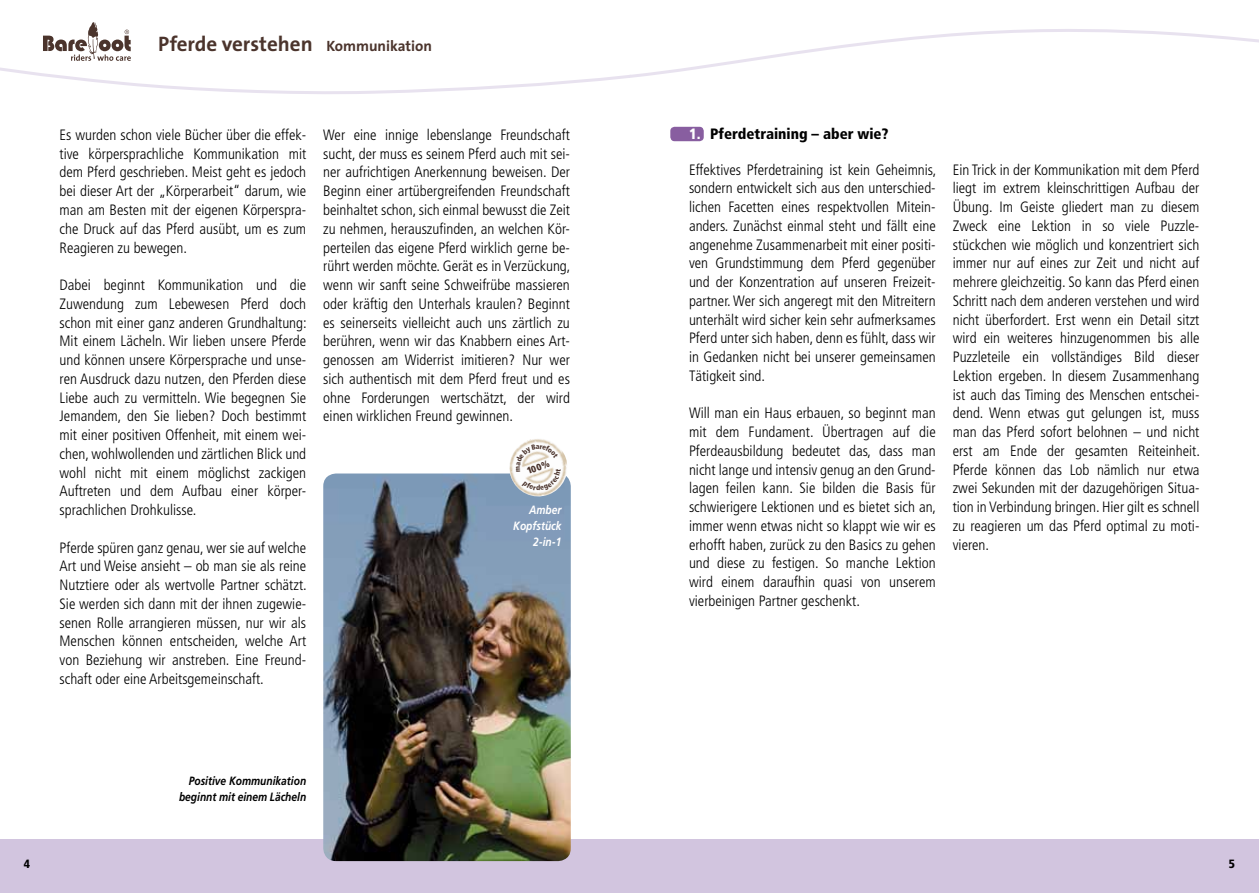
<style>
.page{position:relative;width:1259px;height:893px;background:#fff}
.page>*{position:absolute;margin:0;border:0;box-sizing:border-box;transform-origin:0 0}
.t1{font:700 21px "The Sans";color:#4b342c}
.t2{font:300 condensed 15px/18.8px "Frutiger";color:#000;text-align:justify}
.t3{font:900 condensed 15px "Frutiger";color:#000}
.t4{font:italic 700 12px/15.8px "Frutiger";color:#000;text-align:right;scale:.85 1}
.t5{font:italic 700 12px/15.8px "Frutiger";color:#fff;text-align:right;scale:.85 1}
.t6{font:900 condensed 12px "Frutiger";color:#000}
.t7{font:900 condensed 9.45px "Frutiger";color:#4b342c}
.s1{font-size:15px}
.s2{color:#fff}
</style>
<div class="page">
<div style="left:0;top:839px;width:629px;height:54px;background:#d2c5df"></div>
<div style="left:629px;top:839px;width:630px;height:54px;background:#d2c5df"></div>
<svg style="left:0;top:22px;width:1259px;height:72px"></svg>
<div style="left:670px;top:127px;width:34px;height:14px;background:#885ea0;border-radius:4px"></div>
<img style="left:323px;top:473px;width:248px;height:388px">
<img style="left:505px;top:439px;width:66px;height:61px">
<svg style="left:516px;top:444px;width:45px;height:47px"></svg>
<h1 class="t1" style="left:158px;top:26px;width:275px">Pferde verstehen <span class="s1">Kommunikation</span></h1>
<p class="t2" style="left:60px;top:126px;width:248px">Es wurden schon viele Bücher über die effek&shy;tive körpersprachliche Kommunikation mit dem Pferd geschrieben. Meist geht es jedoch bei dieser Art der „Körperarbeit“ darum, wie man am Besten mit der eigenen Körperspra&shy;che Druck auf das Pferd ausübt, um es zum Reagieren zu bewegen.</p>
<p class="t2" style="left:60px;top:276px;width:249px">Dabei beginnt Kommunikation und die Zuwendung zum Lebewesen Pferd doch schon mit einer ganz anderen Grundhaltung:<br>Mit einem Lächeln. Wir lieben unsere Pferde und können unsere Körpersprache und unse&shy;ren Ausdruck dazu nutzen, den Pferden diese Liebe auch zu vermitteln. Wie begegnen Sie Jemandem, den Sie lieben? Doch bestimmt mit einer positiven Offenheit, mit einem wei&shy;chen, wohlwollenden und zärtlichen Blick und wohl nicht mit einem möglichst zackigen Auftreten und dem Aufbau einer körper&shy;sprachlichen Drohkulisse.</p>
<p class="t2" style="left:60px;top:538px;width:249px">Pferde spüren ganz genau, wer sie auf welche Art und Weise ansieht – ob man sie als reine Nutztiere oder als wertvolle Partner schätzt.<br>Sie werden sich dann mit der ihnen zugewie&shy;senen Rolle arrangieren müssen, nur wir als Menschen können entscheiden, welche Art von Beziehung wir anstreben. Eine Freund&shy;schaft oder eine Arbeitsgemeinschaft.</p>
<p class="t2" style="left:323px;top:126px;width:249px">Wer eine innige lebenslange Freundschaft sucht, der muss es seinem Pferd auch mit sei&shy;ner aufrichtigen Anerkennung beweisen. Der Beginn einer artübergreifenden Freundschaft beinhaltet schon, sich einmal bewusst die Zeit zu nehmen, herauszufinden, an welchen Kör&shy;perteilen das eigene Pferd wirklich gerne be&shy;rührt werden möchte. Gerät es in Verzückung, wenn wir sanft seine Schweifrübe massieren oder kräftig den Unterhals kraulen? Beginnt es seinerseits vielleicht auch uns zärtlich zu berühren, wenn wir das Knabbern eines Art&shy;genossen am Widerrist imitieren? Nur wer sich authentisch mit dem Pferd freut und es ohne Forderungen wertschätzt, der wird einen wirklichen Freund gewinnen.</p>
<p class="t7" style="left:525px;top:466px;width:25px;rotate:-20deg">100%</p>
<p class="t5" style="left:513px;top:502px;width:58px">Amber<br>Kopfstück<br>2-in-1</p>
<p class="t4" style="left:179px;top:773px;width:151px">Positive Kommunikation beginnt mit einem Lächeln</p>
<p class="t3" style="left:689px;top:125px;width:201px"><span class="s2">1.</span> Pferdetraining – aber wie?</p>
<p class="t2" style="left:689px;top:160px;width:249px">Effektives Pferdetraining ist kein Geheimnis, sondern entwickelt sich aus den unterschied&shy;lichen Facetten eines respektvollen Mitein&shy;anders. Zunächst einmal steht und fällt eine angenehme Zusammenarbeit mit einer positi&shy;ven Grundstimmung dem Pferd gegenüber und der Konzentration auf unseren Freizeit&shy;partner. Wer sich angeregt mit den Mitreitern unterhält wird sicher kein sehr aufmerksames Pferd unter sich haben, denn es fühlt, dass wir in Gedanken nicht bei unserer gemeinsamen Tätigkeit sind.</p>
<p class="t2" style="left:689px;top:404px;width:249px">Will man ein Haus erbauen, so beginnt man mit dem Fundament. Übertragen auf die Pferdeausbildung bedeutet das, dass man nicht lange und intensiv genug an den Grund&shy;lagen feilen kann. Sie bilden die Basis für schwierigere Lektionen und es bietet sich an, immer wenn etwas nicht so klappt wie wir es erhofft haben, zurück zu den Basics zu gehen und diese zu festigen. So manche Lektion wird einem daraufhin quasi von unserem vierbeinigen Partner geschenkt.</p>
<p class="t2" style="left:952px;top:160px;width:249px">Ein Trick in der Kommunikation mit dem Pferd liegt im extrem kleinschrittigen Aufbau der Übung. Im Geiste gliedert man zu diesem Zweck eine Lektion in so viele Puzzle&shy;stückchen wie möglich und konzentriert sich immer nur auf eines zur Zeit und nicht auf mehrere gleichzeitig. So kann das Pferd einen Schritt nach dem anderen verstehen und wird nicht überfordert. Erst wenn ein Detail sitzt wird ein weiteres hinzugenommen bis alle Puzzleteile ein vollständiges Bild dieser Lektion ergeben. In diesem Zusammenhang ist auch das Timing des Menschen entschei&shy;dend. Wenn etwas gut gelungen ist, muss man das Pferd sofort belohnen – und nicht erst am Ende der gesamten Reiteinheit.<br>Pferde können das Lob nämlich nur etwa zwei Sekunden mit der dazugehörigen Situa&shy;tion in Verbindung bringen. Hier gilt es schnell zu reagieren um das Pferd optimal zu moti&shy;vieren.</p>
<p class="t6" style="left:24px;top:856px;width:8px">4</p>
<p class="t6" style="left:1228px;top:856px;width:8px">5</p>
</div>
